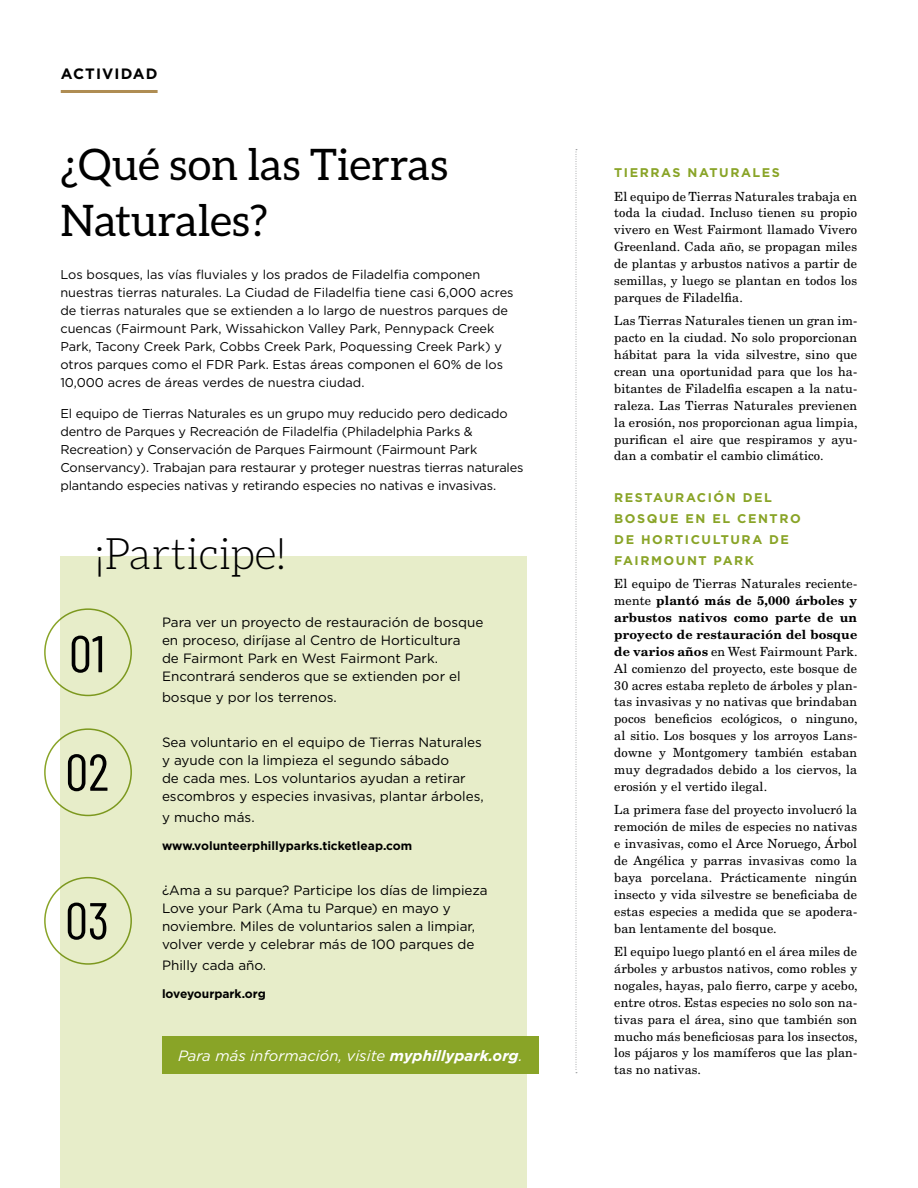
<style>
.page{position:relative;width:918px;height:1188px;background:#fff}
.page>*{position:absolute;margin:0;border:0;box-sizing:border-box;transform-origin:0 0}
.t1{font:51.6px "Barlow Condensed";color:#000}
.t2{font:43.5px/55.5px "Aleo";color:#000}
.t3{font:300 43.5px "Aleo";color:#000}
.t4{font:italic 15px "Gotham";color:#fff}
.t5{font:700 15px "Gotham";letter-spacing:.075em;color:#000}
.t6{font:13.5px/18px "Gotham";color:#000}
.t7{font:12.75px/18px "Gotham";letter-spacing:-.01em;color:#000}
.t8{font:12.6px/16.8px "New Century Schlbk";letter-spacing:.01em;color:#000;text-align:justify}
.t9{font:700 12.6px/21px "Gotham";letter-spacing:.125em;color:#89a427}
.t10{font:700 12px "Gotham";color:#000}
.s1{font-weight:700}
</style>
<div class="page">
<div style="left:61px;top:557px;width:466px;height:631px;background:#e7edc9"></div>
<hr style="left:61px;top:90px;width:97px;height:3px;background:#af8d53">
<div style="left:44px;top:608px;width:88px;height:88px;border:2px solid #89a427;border-radius:50%"></div>
<div style="left:44px;top:728px;width:88px;height:88px;border:2px solid #89a427;border-radius:50%"></div>
<div style="left:162px;top:1036px;width:376px;height:37px;background:#89a427"></div>
<svg style="left:576px;top:149px;width:1px;height:924px"></svg>
<div style="left:44px;top:877px;width:88px;height:88px;border:2px solid #89a427;border-radius:50%"></div>
<p class="t5" style="left:61px;top:64px;width:98px">ACTIVIDAD</p>
<p class="t2" style="left:61px;top:136px;width:389px">¿Qué son las Tierras<br>Naturales?</p>
<p class="t7" style="left:60px;top:265px;width:455px">Los bosques, las vías fluviales y los prados de Filadelfia componen nuestras tierras naturales. La Ciudad de Filadelfia tiene casi 6,000 acres de tierras naturales que se extienden a lo largo de nuestros parques de cuencas (Fairmount Park, Wissahickon Valley Park, Pennypack Creek Park, Tacony Creek Park, Cobbs Creek Park, Poquessing Creek Park) y otros parques como el FDR Park. Estas áreas componen el 60% de los 10,000 acres de áreas verdes de nuestra ciudad.</p>
<p class="t7" style="left:60px;top:404px;width:465px">El equipo de Tierras Naturales es un grupo muy reducido pero dedicado dentro de Parques y Recreación de Filadelfia (Philadelphia Parks &amp; Recreation) y Conservación de Parques Fairmount (Fairmount Park Conservancy). Trabajan para restaurar y proteger nuestras tierras naturales plantando especies nativas y retirando especies no nativas e invasivas.</p>
<p class="t3" style="left:95px;top:530px;width:193px">¡Participe!</p>
<p class="t1" style="left:69px;top:617px;width:38px">01</p>
<p class="t1" style="left:65px;top:735px;width:45px">02</p>
<p class="t1" style="left:65px;top:884px;width:46px">03</p>
<p class="t6" style="left:162px;top:613px;width:323px">Para ver un proyecto de restauración de bosque en proceso, diríjase al Centro de Horticultura<br>de Fairmont Park en West Fairmont Park.<br>Encontrará senderos que se extienden por el</p>
<p class="t6" style="left:162px;top:688px;width:176px">bosque y por los terrenos.</p>
<p class="t6" style="left:162px;top:733px;width:323px">Sea voluntario en el equipo de Tierras Naturales y ayude con la limpieza el segundo sábado<br>de cada mes. Los voluntarios ayudan a retirar escombros y especies invasivas, plantar árboles,</p>
<p class="t6" style="left:162px;top:808px;width:94px">y mucho más.</p>
<p class="t10" style="left:162px;top:838px;width:252px">www.volunteerphillyparks.ticketleap.com</p>
<p class="t6" style="left:162px;top:881px;width:327px">¿Ama a su parque? Participe los días de limpieza Love your Park (Ama tu Parque) en mayo y noviembre. Miles de voluntarios salen a limpiar, volver verde y celebrar más de 100 parques de</p>
<p class="t6" style="left:162px;top:956px;width:106px">Philly cada año.</p>
<p class="t10" style="left:162px;top:985px;width:105px">loveyourpark.org</p>
<p class="t4" style="left:178px;top:1046px;width:346px">Para más información, visite <span class="s1">myphillypark.org</span>.</p>
<p class="t9" style="left:614px;top:162px;width:167px">TIERRAS NATURALES</p>
<p class="t8" style="left:614px;top:188px;width:245px">El equipo de Tierras Naturales trabaja en toda la ciudad. Incluso tienen su propio vivero en West Fairmont llamado Vivero Greenland. Cada año, se propagan miles de plantas y arbustos nativos a partir de semillas, y luego se plantan en todos los parques de Filadelfia.</p>
<p class="t8" style="left:614px;top:312px;width:245px">Las Tierras Naturales tienen un gran im&shy;pacto en la ciudad. No solo proporcionan hábitat para la vida silvestre, sino que crean una oportunidad para que los ha&shy;bitantes de Filadelfia escapen a la natu&shy;raleza. Las Tierras Naturales previenen la erosión, nos proporcionan agua limpia, purifican el aire que respiramos y ayu&shy;dan a combatir el cambio climático.</p>
<p class="t9" style="left:614px;top:487px;width:188px">RESTAURACIÓN DEL<br>BOSQUE EN EL CENTRO<br>DE HORTICULTURA DE<br>FAIRMOUNT PARK</p>
<p class="t8" style="left:614px;top:575px;width:245px">El equipo de Tierras Naturales reciente&shy;mente <span class="s1">plantó más de 5,000 árboles y arbustos nativos como parte de un proyecto de restauración del bosque de varios años</span> en West Fairmount Park.<br>Al comienzo del proyecto, este bosque de 30 acres estaba repleto de árboles y plan&shy;tas invasivas y no nativas que brindaban pocos beneficios ecológicos, o ninguno, al sitio. Los bosques y los arroyos Lans&shy;downe y Montgomery también estaban muy degradados debido a los ciervos, la erosión y el vertido ilegal.</p>
<p class="t8" style="left:614px;top:801px;width:245px">La primera fase del proyecto involucró la remoción de miles de especies no nativas e invasivas, como el Arce Noruego, Árbol de Angélica y parras invasivas como la baya porcelana. Prácticamente ningún insecto y vida silvestre se beneficiaba de estas especies a medida que se apodera&shy;ban lentamente del bosque.</p>
<p class="t8" style="left:614px;top:943px;width:245px">El equipo luego plantó en el área miles de árboles y arbustos nativos, como robles y nogales, hayas, palo fierro, carpe y acebo, entre otros. Estas especies no solo son na&shy;tivas para el área, sino que también son mucho más beneficiosas para los insectos, los pájaros y los mamíferos que las plan&shy;tas no nativas.</p>
</div>
